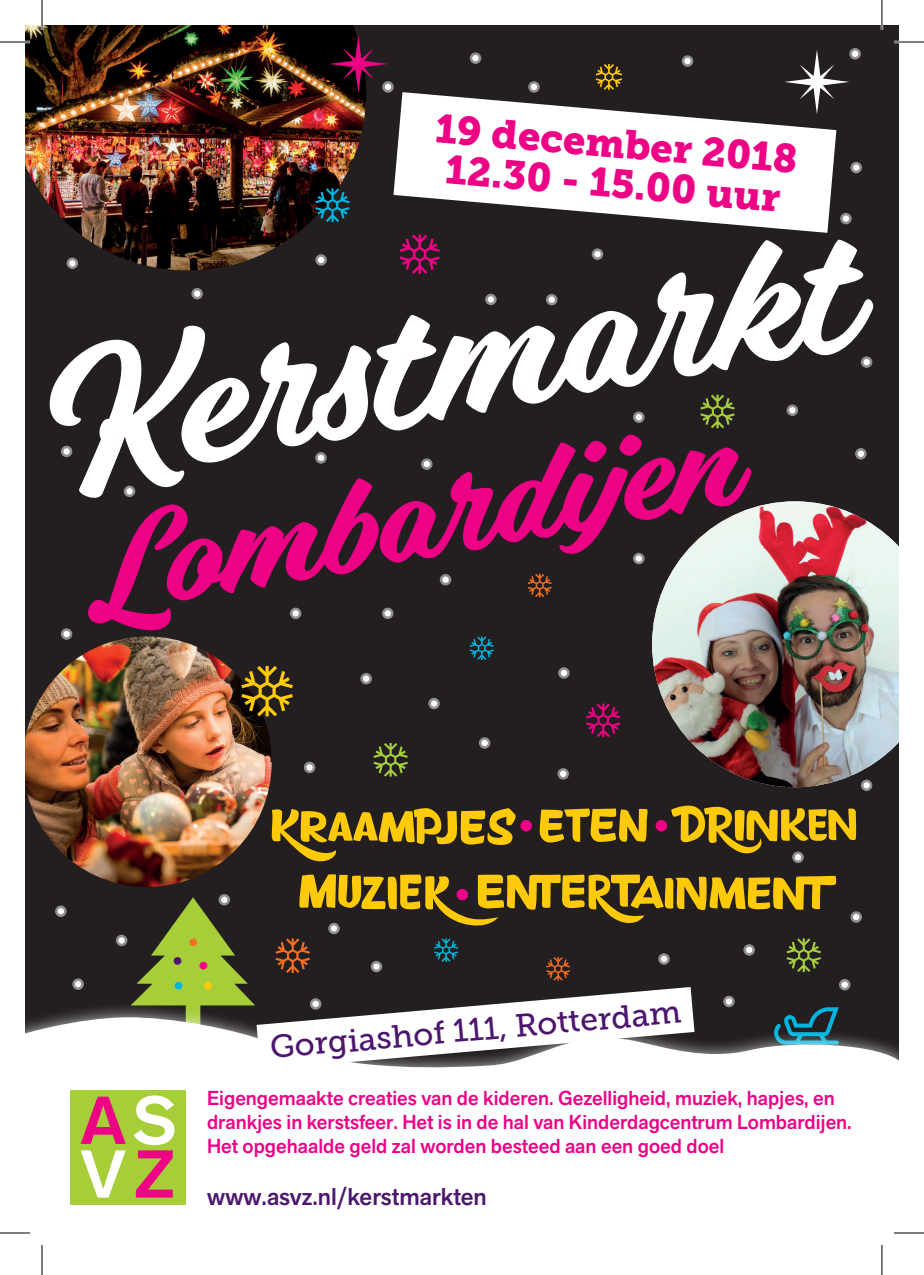
<style>
.page{position:relative;width:924px;height:1275px;background:#fff}
.page>*{position:absolute;margin:0;border:0;box-sizing:border-box;transform-origin:0 0}
.t1{font:700 192.2px "Vodka Brush";color:#fff}
.t2{font:700 145px "Vodka Brush";color:#ed0286}
.t3{font:40px/40px "Museo Slab 900";color:#ed0286;text-align:center}
.t4{font:32px "Museo Slab 500";color:#4c166e}
.t5{font:500 24px "Akzid Grtsk Next";color:#4c166e}
.t6{font:500 20px/24px "Akzid Grtsk Next";color:#ed0286}
</style>
<div class="page">
<div style="left:25px;top:25px;width:873px;height:1218px;background:#231f20"></div>
<img style="left:25px;top:636px;width:246px;height:250px">
<svg style="left:191px;top:288px;width:12px;height:11px"></svg>
<svg style="left:55px;top:905px;width:12px;height:12px"></svg>
<svg style="left:72px;top:978px;width:12px;height:12px"></svg>
<svg style="left:485px;top:294px;width:11px;height:11px"></svg>
<svg style="left:421px;top:458px;width:11px;height:12px"></svg>
<svg style="left:116px;top:934px;width:11px;height:12px"></svg>
<svg style="left:124px;top:485px;width:11px;height:12px"></svg>
<svg style="left:61px;top:446px;width:11px;height:11px"></svg>
<svg style="left:382px;top:81px;width:11px;height:12px"></svg>
<svg style="left:545px;top:294px;width:12px;height:11px"></svg>
<svg style="left:850px;top:911px;width:11px;height:11px"></svg>
<svg style="left:428px;top:698px;width:11px;height:11px"></svg>
<svg style="left:290px;top:607px;width:11px;height:12px"></svg>
<svg style="left:591px;top:248px;width:12px;height:12px"></svg>
<svg style="left:61px;top:628px;width:11px;height:12px"></svg>
<svg style="left:528px;top:81px;width:11px;height:12px"></svg>
<svg style="left:469px;top:52px;width:12px;height:12px"></svg>
<svg style="left:681px;top:55px;width:12px;height:12px"></svg>
<svg style="left:839px;top:213px;width:12px;height:11px"></svg>
<svg style="left:850px;top:162px;width:11px;height:11px"></svg>
<svg style="left:848px;top:48px;width:12px;height:12px"></svg>
<svg style="left:439px;top:574px;width:12px;height:11px"></svg>
<svg style="left:382px;top:607px;width:11px;height:12px"></svg>
<svg style="left:558px;top:667px;width:11px;height:11px"></svg>
<svg style="left:360px;top:673px;width:12px;height:11px"></svg>
<svg style="left:860px;top:356px;width:11px;height:12px"></svg>
<svg style="left:854px;top:448px;width:12px;height:11px"></svg>
<svg style="left:632px;top:553px;width:12px;height:11px"></svg>
<svg style="left:557px;top:768px;width:11px;height:11px"></svg>
<svg style="left:304px;top:761px;width:11px;height:12px"></svg>
<svg style="left:786px;top:404px;width:11px;height:12px"></svg>
<svg style="left:315px;top:452px;width:11px;height:11px"></svg>
<svg style="left:860px;top:779px;width:11px;height:12px"></svg>
<svg style="left:632px;top:411px;width:12px;height:12px"></svg>
<svg style="left:478px;top:737px;width:12px;height:11px"></svg>
<svg style="left:469px;top:636px;width:24px;height:24px"></svg>
<svg style="left:527px;top:573px;width:24px;height:24px"></svg>
<svg style="left:700px;top:394px;width:34px;height:34px"></svg>
<svg style="left:586px;top:703px;width:34px;height:34px"></svg>
<svg style="left:241px;top:666px;width:52px;height:50px"></svg>
<svg style="left:373px;top:743px;width:34px;height:33px"></svg>
<img style="left:25px;top:25px;width:341px;height:245px">
<svg style="left:785px;top:49px;width:72px;height:43px"></svg>
<svg style="left:328px;top:34px;width:60px;height:59px"></svg>
<svg style="left:393px;top:92px;width:443px;height:141px;fill:#fff"></svg>
<svg style="left:595px;top:64px;width:26px;height:26px"></svg>
<svg style="left:315px;top:188px;width:34px;height:34px"></svg>
<svg style="left:399px;top:234px;width:40px;height:40px"></svg>
<svg style="left:312px;top:393px;width:22px;height:38px"></svg>
<div style="left:25px;top:1017px;width:873px;height:233px;background:#fff"></div>
<svg style="left:130px;top:805px;width:726px;height:265px"></svg>
<div style="left:71px;top:1089px;width:114px;height:115px;background:#a6ce39"></div>
<svg style="left:81px;top:1096px;width:45px;height:48px"></svg>
<svg style="left:81px;top:1150px;width:45px;height:47px"></svg>
<svg style="left:133px;top:1095px;width:41px;height:102px"></svg>
<img style="left:652px;top:501px;width:246px;height:286px">
<svg style="left:321px;top:539px;width:13px;height:25px"></svg>
<svg style="left:581px;top:490px;width:32px;height:43px"></svg>
<hr style="left:0;top:41px;width:30px;height:2px;background:#fff">
<hr style="left:893px;top:41px;width:30px;height:2px;background:#fff">
<hr style="left:0;top:1231px;width:30px;height:3px;background:#fff">
<hr style="left:893px;top:1231px;width:30px;height:3px;background:#fff">
<hr style="left:41px;top:0;width:2px;height:30px;background:#fff">
<hr style="left:41px;top:1245px;width:2px;height:30px;background:#fff">
<hr style="left:880px;top:0;width:2px;height:30px;background:#fff">
<hr style="left:880px;top:1245px;width:2px;height:30px;background:#fff">
<hr style="left:0;top:42px;width:30px;height:1px;background:#000">
<hr style="left:893px;top:42px;width:30px;height:1px;background:#000">
<hr style="left:0;top:1232px;width:30px;height:1px;background:#000">
<hr style="left:893px;top:1232px;width:30px;height:1px;background:#000">
<hr style="left:42px;top:0;width:1px;height:30px;background:#000">
<hr style="left:42px;top:1245px;width:1px;height:30px;background:#000">
<hr style="left:881px;top:0;width:1px;height:30px;background:#000">
<hr style="left:881px;top:1245px;width:1px;height:30px;background:#000">
<h3 class="t3" style="left:437px;top:108px;width:365px;rotate:5deg">19 december 2018<br>12.30 - 15.00 uur</h3>
<h1 class="t1" style="left:24px;top:314px;width:827px;rotate:-10deg">Kerstmarkt</h1>
<h2 class="t2" style="left:70px;top:486px;width:667px;rotate:-10deg">Lombardijen</h2>
<h3 class="t4" style="left:268px;top:1029px;width:414px;rotate:-5deg">Gorgiashof 111, Rotterdam</h3>
<p class="t6" style="left:207px;top:1085px;width:646px">Eigengemaakte creaties van de kideren. Gezelligheid, muziek, hapjes, en drankjes in kerstsfeer. Het is in de hal van Kinderdagcentrum Lombardijen.<br>Het opgehaalde geld zal worden besteed aan een goed doel</p>
<p class="t5" style="left:207px;top:1180px;width:281px">www.asvz.nl/kerstmarkten</p>
</div>
